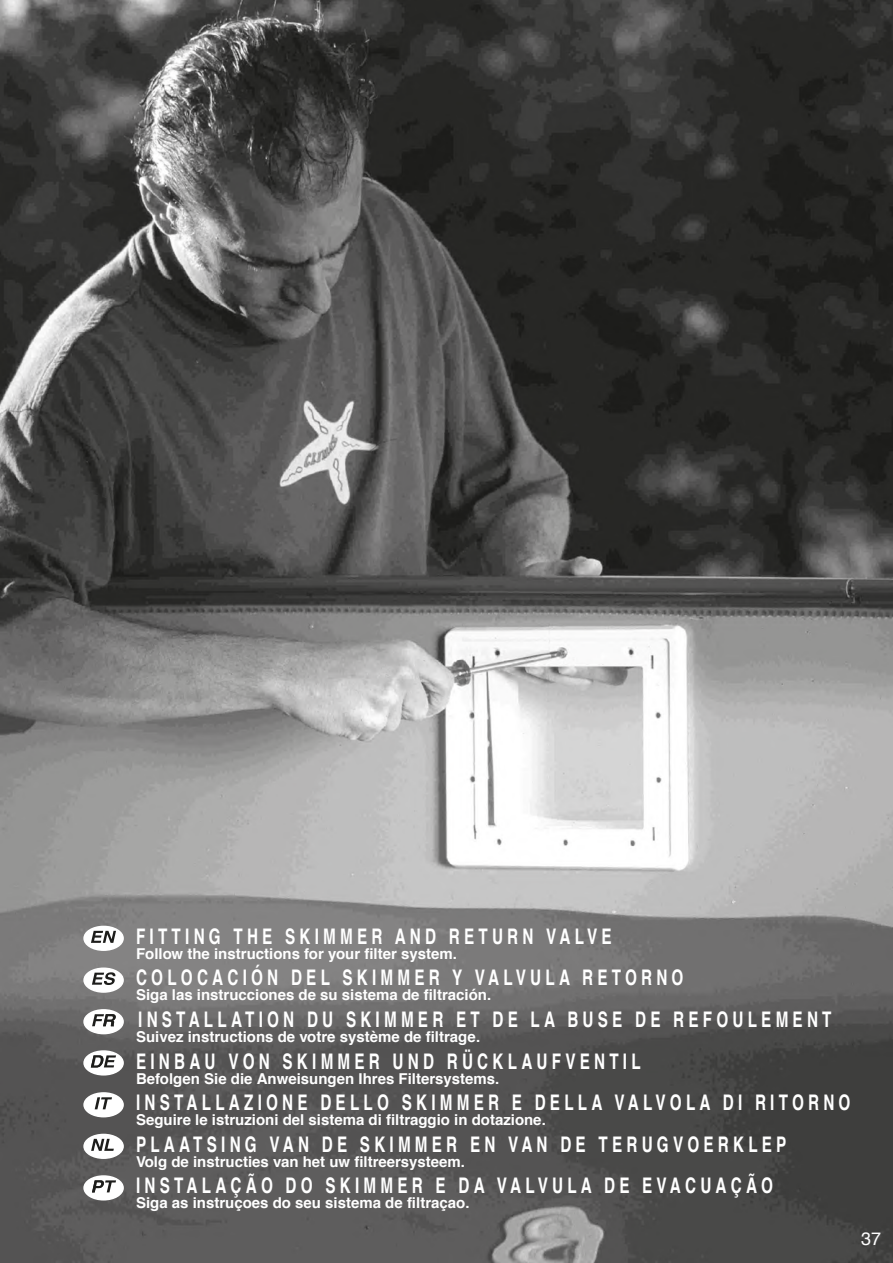
<style>
.page{position:relative;width:893px;height:1263px;background:#fff}
.page>*{position:absolute;margin:0;border:0;box-sizing:border-box;transform-origin:0 0}
.t1{font:700 21.45px "Helvetica";letter-spacing:.28em;color:#fff;scale:.71 1}
.t2{font:18px "Helvetica";color:#fff}
.t3{font:700 15px "Helvetica";color:#fff}
</style>
<div class="page">
<img style="left:1px;top:0;width:892px;height:1263px">
<div style="left:84px;top:926px;width:39px;height:24px;background:#fff;border-radius:50%"></div>
<div style="left:83px;top:926px;width:41px;height:25px;border:2px solid #fff;border-radius:50%"></div>
<svg style="left:91px;top:931px;width:25px;height:12px"></svg>
<div style="left:84px;top:968px;width:39px;height:24px;background:#fff;border-radius:50%"></div>
<div style="left:83px;top:967px;width:41px;height:26px;border:2px solid #fff;border-radius:50%"></div>
<svg style="left:92px;top:972px;width:23px;height:13px"></svg>
<div style="left:84px;top:1010px;width:39px;height:23px;background:#fff;border-radius:50%"></div>
<div style="left:83px;top:1009px;width:41px;height:25px;border:2px solid #fff;border-radius:50%"></div>
<svg style="left:92px;top:1014px;width:24px;height:12px"></svg>
<div style="left:84px;top:1051px;width:39px;height:24px;background:#fff;border-radius:50%"></div>
<div style="left:83px;top:1050px;width:41px;height:25px;border:2px solid #fff;border-radius:50%"></div>
<svg style="left:91px;top:1055px;width:25px;height:12px"></svg>
<div style="left:84px;top:1093px;width:39px;height:24px;background:#fff;border-radius:50%"></div>
<div style="left:83px;top:1092px;width:41px;height:25px;border:2px solid #fff;border-radius:50%"></div>
<svg style="left:95px;top:1097px;width:17px;height:12px"></svg>
<div style="left:84px;top:1134px;width:39px;height:24px;background:#fff;border-radius:50%"></div>
<div style="left:83px;top:1134px;width:41px;height:25px;border:2px solid #fff;border-radius:50%"></div>
<svg style="left:91px;top:1139px;width:23px;height:12px"></svg>
<div style="left:84px;top:1176px;width:39px;height:24px;background:#fff;border-radius:50%"></div>
<div style="left:83px;top:1175px;width:41px;height:25px;border:2px solid #fff;border-radius:50%"></div>
<svg style="left:92px;top:1180px;width:24px;height:12px"></svg>
<h1 class="t1" style="left:136px;top:919px;width:671px">FITTING THE SKIMMER AND RETURN VALVE</h1>
<p class="t3" style="left:136px;top:941px;width:322px">Follow the instructions for your filter system.</p>
<h1 class="t1" style="left:136px;top:960px;width:772px">COLOCACIÓN DEL SKIMMER Y VALVULA RETORNO</h1>
<p class="t3" style="left:136px;top:983px;width:357px">Siga las instrucciones de su sistema de filtración.</p>
<h1 class="t1" style="left:138px;top:1002px;width:978px">INSTALLATION DU SKIMMER ET DE LA BUSE DE REFOULEMENT</h1>
<p class="t3" style="left:136px;top:1024px;width:346px">Suivez instructions de votre système de filtrage.</p>
<h1 class="t1" style="left:136px;top:1044px;width:712px">EINBAU VON SKIMMER UND RÜCKLAUFVENTIL</h1>
<p class="t3" style="left:136px;top:1066px;width:365px">Befolgen Sie die Anweisungen Ihres Filtersystems.</p>
<h1 class="t1" style="left:136px;top:1085px;width:1008px">INSTALLAZIONE DELLO SKIMMER E DELLA VALVOLA DI RITORNO</h1>
<p class="t3" style="left:136px;top:1108px;width:412px">Seguire le istruzioni del sistema di filtraggio in dotazione.</p>
<h1 class="t1" style="left:136px;top:1127px;width:918px">PLAATSING VAN DE SKIMMER EN VAN DE TERUGVOERKLEP</h1>
<p class="t3" style="left:136px;top:1149px;width:331px">Volg de instructies van het uw filtreersysteem.</p>
<h1 class="t1" style="left:136px;top:1168px;width:899px">INSTALAÇÃO DO SKIMMER E DA VALVULA DE EVACUAÇÃO</h1>
<p class="t3" style="left:136px;top:1191px;width:335px">Siga as instruçoes do seu sistema de filtraçao.</p>
<p class="t2" style="left:861px;top:1225px;width:22px">37</p>
</div>
